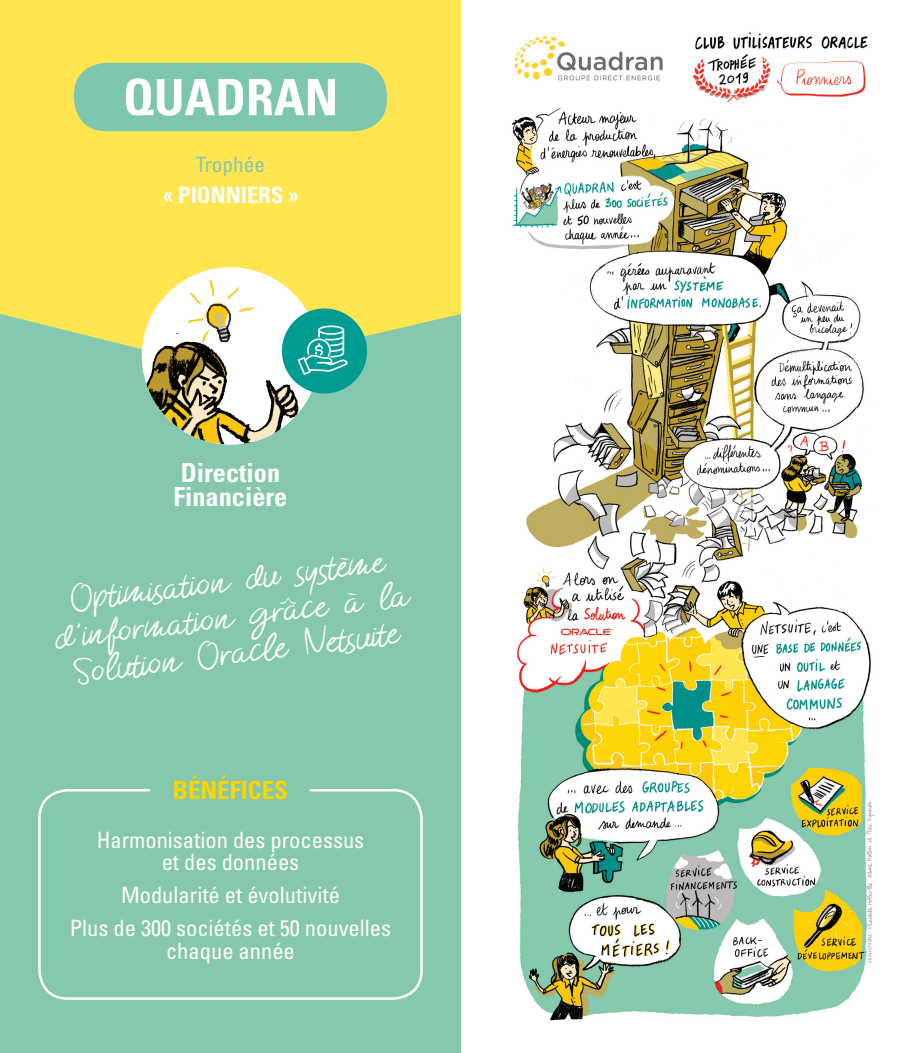
<style>
.page{position:relative;width:922px;height:1053px;background:#fff}
.page>*{position:absolute;margin:0;border:0;box-sizing:border-box;transform-origin:0 0}
.t1{font:700 condensed 50.25px "Univers LT Std";color:#fff}
.t2{font:700 condensed 26.25px/24px "Univers LT Std";color:#fff}
.t3{font:26.12px/36.2px "Morsal";color:#fff;text-align:center}
.t4{font:700 condensed 25px "Univers LT Std";color:#fed503}
.t5{font:condensed 22.5px/22.5px "Univers LT Std";color:#fff;text-align:center}
.t6{font:700 condensed 22.5px "Univers LT Std";color:#fff}
.t7{font:condensed 21.25px "Univers LT Std";color:#85c8ad}
</style>
<div class="page">
<div style="left:0;top:0;width:461px;height:1052px;background:#ffe550"></div>
<div style="left:0;top:314px;width:461px;height:738px;background:#85c8ad"></div>
<div style="left:74px;top:63px;width:313px;height:68px;background:#7ec7af;border-radius:33px"></div>
<img style="left:142px;top:267px;width:177px;height:177px;border-radius:89px">
<div style="left:282px;top:308px;width:85px;height:85px;background:#009c93;border-radius:50%"></div>
<div style="left:38px;top:789px;width:384px;height:210px;border:2px solid #fff;border-radius:28px"></div>
<div style="left:150px;top:771px;width:160px;height:35px;background:#85c8ad"></div>
<img style="left:512px;top:32px;width:363px;height:989px">
<svg style="left:340px;top:557px;width:9px;height:2px"></svg>
<svg style="left:280px;top:597px;width:16px;height:6px"></svg>
<svg style="left:347px;top:593px;width:9px;height:2px"></svg>
<svg style="left:297px;top:325px;width:51px;height:50px"></svg>
<h1 class="t1" style="left:123px;top:66px;width:216px">QUADRAN</h1>
<p class="t7" style="left:196px;top:151px;width:71px">Trophée</p>
<p class="t6" style="left:163px;top:181px;width:137px">« PIONNIERS »</p>
<p class="t2" style="left:173px;top:460px;width:115px">Direction<br>Financière</p>
<p class="t3" style="left:50px;top:585px;width:357px;rotate:-7deg">Optimisation du systeme<br>d information grace a la</p>
<p class="t3" style="left:65px;top:589px;width:329px;line-height:56.4px;text-align:left;text-indent:8px;rotate:-7deg">,<br>Solution Oracle Netsuite</p>
<p class="t4" style="left:173px;top:775px;width:117px">BÉNÉFICES</p>
<p class="t5" style="left:97px;top:828px;width:269px">Harmonisation des processus et des données</p>
<p class="t5" style="left:70px;top:878px;width:323px;line-height:33.1px">Modularité et évolutivité<br>Plus de 300 sociétés et 50 nouvelles</p>
<p class="t5" style="left:166px;top:939px;width:130px">chaque année</p>
</div>
